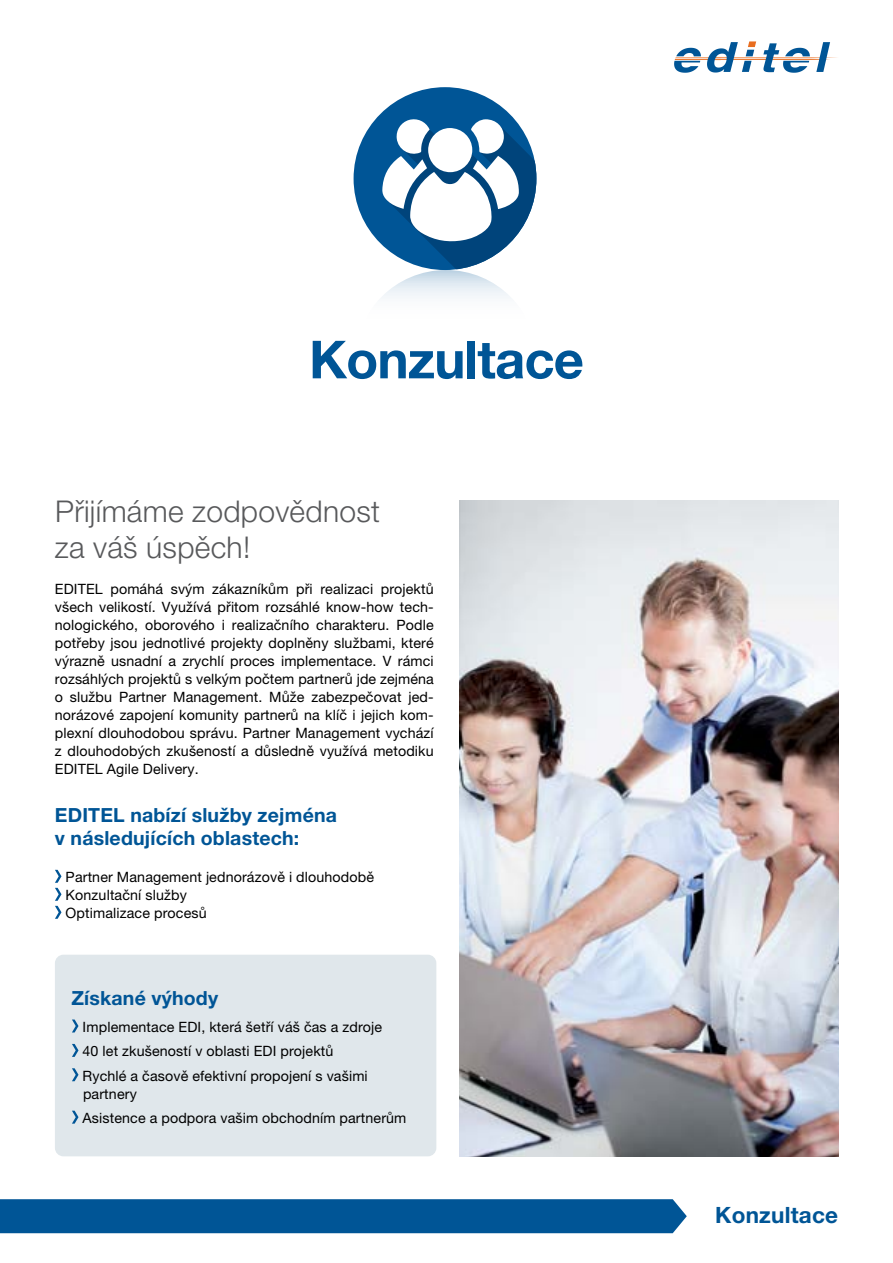
<style>
.page{position:relative;width:893px;height:1263px;background:#fff}
.page>*{position:absolute;margin:0;border:0;box-sizing:border-box;transform-origin:0 0}
.t1{font:700 52.5px "Helvetica Neue LT Pro";letter-spacing:-.015em;color:#005596}
.t2{font:300 30px/36px "Helvetica Neue LT Pro";letter-spacing:.01em;color:#58595b}
.t3{font:700 22.5px "Helvetica Neue LT Pro";letter-spacing:.01em;color:#005596}
.t4{font:700 19.5px/22.5px "Helvetica Neue LT Pro";letter-spacing:.01em;color:#005596}
.t5{font:14.25px/18px "Helvetica Neue LT Pro";letter-spacing:.01em;color:#000}
</style>
<div class="page">
<svg style="left:355px;top:270px;width:182px;height:183px"></svg>
<div style="left:354px;top:87px;width:182px;height:183px;background:#005596;border-radius:50%"></div>
<svg style="left:382px;top:118px;width:154px;height:152px"></svg>
<svg style="left:55px;top:870px;width:6px;height:49px"></svg>
<svg style="left:674px;top:41px;width:163px;height:32px"></svg>
<img style="left:459px;top:500px;width:379px;height:656px">
<div style="left:55px;top:955px;width:381px;height:201px;background:#e0e7eb;border-radius:9px"></div>
<svg style="left:72px;top:1019px;width:7px;height:13px"></svg>
<svg style="left:72px;top:1044px;width:7px;height:13px"></svg>
<svg style="left:72px;top:1068px;width:7px;height:13px"></svg>
<svg style="left:72px;top:1111px;width:7px;height:13px"></svg>
<div style="left:0;top:1199px;width:687px;height:34px;background:#005596"></div>
<h1 class="t1" style="left:309px;top:327px;width:276px">Konzultace</h1>
<h2 class="t2" style="left:55px;top:493px;width:327px">Přijímáme zodpovědnost za váš úspěch!</h2>
<p class="t5" style="left:55px;top:580px;width:381px;text-align:justify">EDITEL pomáhá svým zákazníkům při realizaci projektů všech velikostí. Využívá přitom rozsáhlé know-how tech&shy;nologického, oborového i realizačního charakteru. Podle potřeby jsou jednotlivé projekty doplněny službami, které výrazně usnadní a zrychlí proces implementace. V rámci rozsáhlých projektů s velkým počtem partnerů jde zejména o službu Partner Management. Může zabezpečovat jed&shy;norázové zapojení komunity partnerů na klíč i jejich kom&shy;plexní dlouhodobou správu. Partner Management vychází z dlouhodobých zkušeností a důsledně využívá metodiku EDITEL Agile Delivery.</p>
<h3 class="t4" style="left:55px;top:804px;width:284px">EDITEL nabízí služby zejména v následujících oblastech:</h3>
<p class="t5" style="left:66px;top:868px;width:310px">Partner Management jednorázově i dlouhodobě<br>Konzultační služby<br>Optimalizace procesů</p>
<h3 class="t4" style="left:71px;top:986px;width:148px">Získané výhody</h3>
<p class="t5" style="left:83px;top:1014px;width:301px;line-height:24.5px">Implementace EDI, která šetří váš čas a zdroje<br>40 let zkušeností v oblasti EDI projektů<br>Rychlé a časově efektivní propojení s vašimi</p>
<p class="t5" style="left:83px;top:1081px;width:325px;line-height:24.5px">partnery<br>Asistence a podpora vašim obchodním partnerům</p>
<h3 class="t3" style="left:715px;top:1201px;width:124px">Konzultace</h3>
</div>
